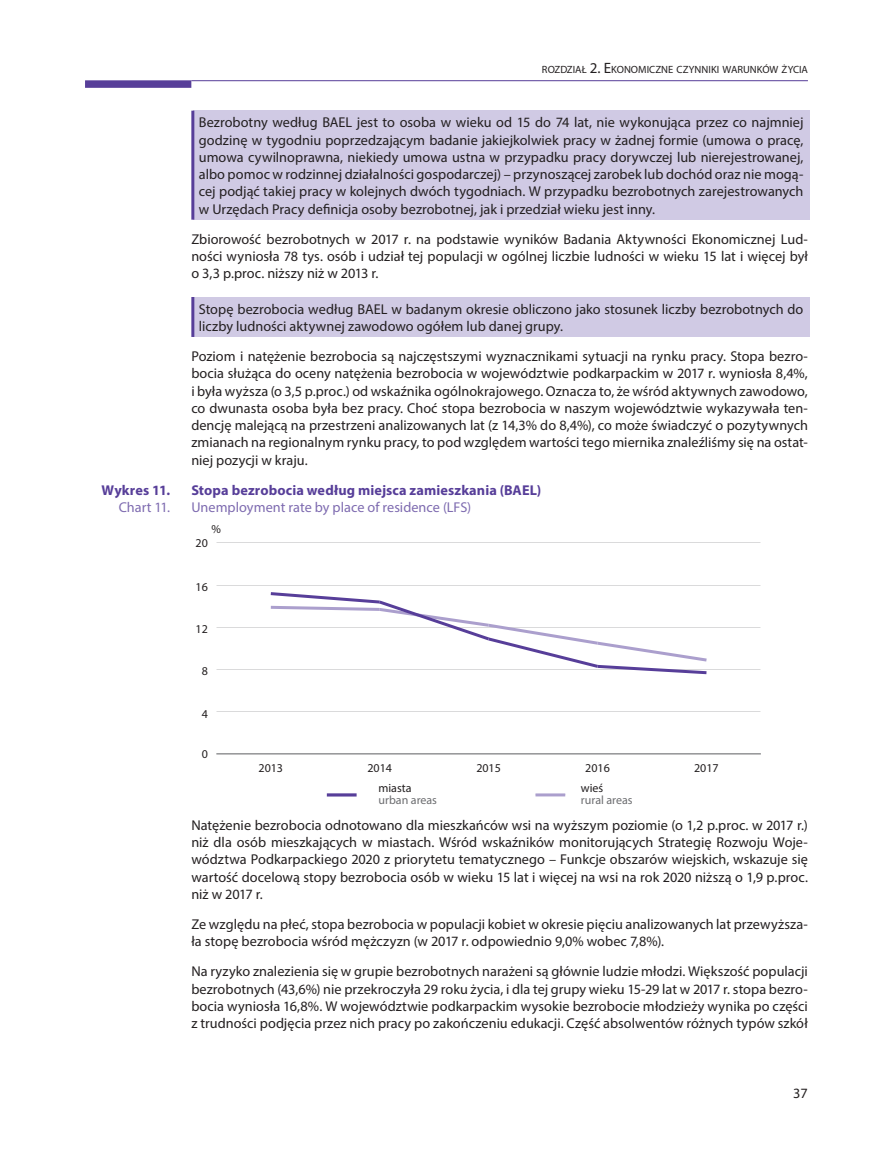
<style>
.page{position:relative;width:893px;height:1149px;background:#fff}
.page>*{position:absolute;margin:0;border:0;box-sizing:border-box;transform-origin:0 0}
.t1{font:14.25px/17.2px "Myriad Pro";color:#231f20;text-align:justify}
.t2{font:700 14.25px "Myriad Pro";letter-spacing:.01em;color:#573e99}
.t3{font:14.25px "Myriad Pro";color:#7e6bb0}
.t4{font:12px "Myriad Pro";color:#231f20}
.t5{font:12px "Myriad Pro";color:#6c6d70}
.t6{font:10.5px "Myriad Pro";color:#231f20}
.s1{font-size:15px}
</style>
<div class="page">
<div style="left:85px;top:80px;width:106px;height:8px;background:#573e99"></div>
<hr style="left:191px;top:80px;width:617px;height:1px;background:#573e99">
<div style="left:193px;top:111px;width:616px;height:108px;background:#d0cae4"></div>
<hr style="left:191px;top:111px;width:3px;height:108px;background:#573e99">
<div style="left:193px;top:297px;width:616px;height:40px;background:#d0cae4"></div>
<hr style="left:191px;top:297px;width:3px;height:40px;background:#573e99">
<hr style="left:216px;top:753px;width:545px;height:1px;background:#6c6d70">
<svg style="left:268px;top:592px;width:442px;height:83px"></svg>
<hr style="left:327px;top:793px;width:30px;height:3px;background:#573e99">
<hr style="left:535px;top:793px;width:30px;height:3px;background:#ab9fcd">
<p class="t6" style="left:542px;top:63px;width:267px">ROZDZIAŁ <span class="s1">2. E</span>KONOMICZNE CZYNNIKI WARUNKÓW ŻYCIA</p>
<p class="t1" style="left:199px;top:114px;width:606px">Bezrobotny według BAEL jest to osoba w wieku od 15 do 74 lat, nie wykonująca przez co najmniej godzinę w tygodniu poprzedzającym badanie jakiejkolwiek pracy w żadnej formie (umowa o pracę, umowa cywilnoprawna, niekiedy umowa ustna w przypadku pracy dorywczej lub nierejestrowanej, albo pomoc w rodzinnej działalności gospodarczej) – przynoszącej zarobek lub dochód oraz nie mogą&shy;cej podjąć takiej pracy w kolejnych dwóch tygodniach. W przypadku bezrobotnych zarejestrowanych w Urzędach Pracy definicja osoby bezrobotnej, jak i przedział wieku jest inny.</p>
<p class="t1" style="left:191px;top:230px;width:618px">Zbiorowość bezrobotnych w 2017 r. na podstawie wyników Badania Aktywności Ekonomicznej Lud&shy;ności wyniosła 78 tys. osób i udział tej populacji w ogólnej liczbie ludności w wieku 15 lat i więcej był o 3,3 p.proc. niższy niż w 2013 r.</p>
<p class="t1" style="left:199px;top:300px;width:606px">Stopę bezrobocia według BAEL w badanym okresie obliczono jako stosunek liczby bezrobotnych do liczby ludności aktywnej zawodowo ogółem lub danej grupy.</p>
<p class="t1" style="left:191px;top:347px;width:618px">Poziom i natężenie bezrobocia są najczęstszymi wyznacznikami sytuacji na rynku pracy. Stopa bezro&shy;bocia służąca do oceny natężenia bezrobocia w województwie podkarpackim w 2017 r. wyniosła 8,4%, i była wyższa (o 3,5 p.proc.) od wskaźnika ogólnokrajowego. Oznacza to, że wśród aktywnych zawodowo, co dwunasta osoba była bez pracy. Choć stopa bezrobocia w naszym województwie wykazywała ten&shy;dencję malejącą na przestrzeni analizowanych lat (z 14,3% do 8,4%), co może świadczyć o pozytywnych zmianach na regionalnym rynku pracy, to pod względem wartości tego miernika znaleźliśmy się na ostat&shy;niej pozycji w kraju.</p>
<p class="t2" style="left:102px;top:480px;width:70px">Wykres 11.</p>
<p class="t2" style="left:191px;top:480px;width:352px">Stopa bezrobocia według miejsca zamieszkania (BAEL)</p>
<p class="t3" style="left:119px;top:498px;width:53px">Chart 11.</p>
<p class="t3" style="left:191px;top:498px;width:281px">Unemployment rate by place of residence (LFS)</p>
<p class="t4" style="left:211px;top:521px;width:11px">%</p>
<p class="t4" style="left:196px;top:536px;width:14px">20</p>
<p class="t4" style="left:196px;top:579px;width:14px">16</p>
<p class="t4" style="left:196px;top:621px;width:14px">12</p>
<p class="t4" style="left:202px;top:663px;width:8px">8</p>
<p class="t4" style="left:202px;top:706px;width:8px">4</p>
<p class="t4" style="left:202px;top:746px;width:8px">0</p>
<p class="t4" style="left:258px;top:760px;width:26px">2013</p>
<p class="t4" style="left:367px;top:760px;width:26px">2014</p>
<p class="t4" style="left:476px;top:760px;width:26px">2015</p>
<p class="t4" style="left:585px;top:760px;width:26px">2016</p>
<p class="t4" style="left:694px;top:760px;width:26px">2017</p>
<p class="t4" style="left:378px;top:779px;width:35px">miasta</p>
<p class="t5" style="left:378px;top:791px;width:60px">urban areas</p>
<p class="t4" style="left:581px;top:779px;width:24px">wieś</p>
<p class="t5" style="left:581px;top:791px;width:53px">rural areas</p>
<p class="t1" style="left:191px;top:816px;width:618px">Natężenie bezrobocia odnotowano dla mieszkańców wsi na wyższym poziomie (o 1,2 p.proc. w 2017 r.) niż dla osób mieszkających w miastach. Wśród wskaźników monitorujących Strategię Rozwoju Woje&shy;wództwa Podkarpackiego 2020 z priorytetu tematycznego – Funkcje obszarów wiejskich, wskazuje się wartość docelową stopy bezrobocia osób w wieku 15 lat i więcej na wsi na rok 2020 niższą o 1,9 p.proc. niż w 2017 r.</p>
<p class="t1" style="left:191px;top:915px;width:618px">Ze względu na płeć, stopa bezrobocia w populacji kobiet w okresie pięciu analizowanych lat przewyższa&shy;ła stopę bezrobocia wśród mężczyzn (w 2017 r. odpowiednio 9,0% wobec 7,8%).</p>
<p class="t1" style="left:191px;top:962px;width:618px">Na ryzyko znalezienia się w grupie bezrobotnych narażeni są głównie ludzie młodzi. Większość populacji bezrobotnych (43,6%) nie przekroczyła 29 roku życia, i dla tej grupy wieku 15-29 lat w 2017 r. stopa bezro&shy;bocia wyniosła 16,8%. W województwie podkarpackim wysokie bezrobocie młodzieży wynika po części z trudności podjęcia przez nich pracy po zakończeniu edukacji. Część absolwentów różnych typów szkół</p>
<p class="t1" style="left:793px;top:1083px;width:16px">37</p>
</div>
